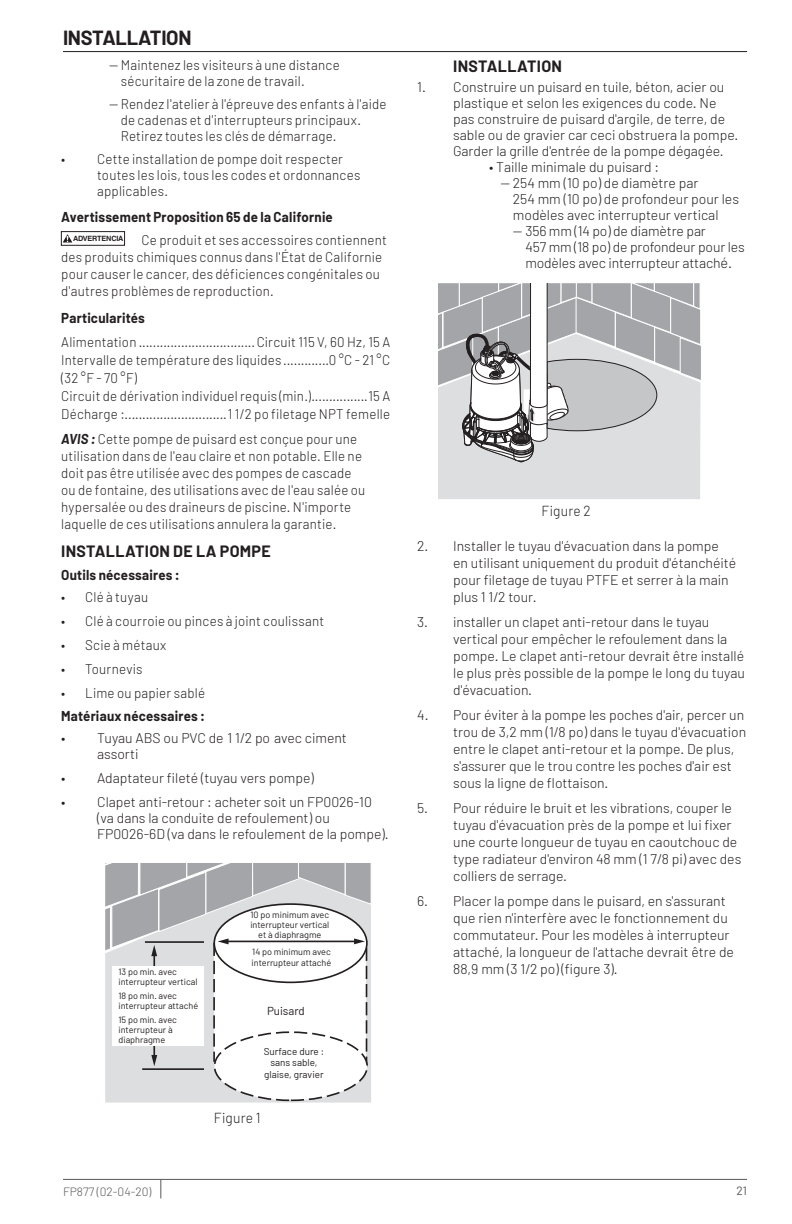
<style>
.page{position:relative;width:792px;height:1224px;background:#fff}
.page>*{position:absolute;margin:0;border:0;box-sizing:border-box;transform-origin:0 0}
.Headline{font:700 20px "Barlow";letter-spacing:-.015em;color:#231f20}
.TOC_Subhead{font:700 16px "Barlow";letter-spacing:.02em;color:#231f20}
.Body_Copy{font:300 14.4px "Barlow";letter-spacing:.02em;color:#231f20;scale:.95 1}
.Body_Copy-2{font:300 14px/17px "Barlow";color:#231f20}
.Body_Copy-3{font:300 14px/17px "Barlow";color:#231f20;scale:.95 1}
.Body_Copy-4{font:300 14px/17px "Barlow";letter-spacing:.02em;color:#231f20;scale:.95 1}
.indent_body_text{font:300 14px/16px "Barlow";letter-spacing:.015em;color:#231f20;scale:.95 1}
.Subhead_Body_Copy{font:700 14px "Barlow";letter-spacing:.015em;color:#231f20;scale:.95 1}
.Footer_LHP{font:300 12px "Barlow";color:#57585a}
.Page_Number_LHP{font:12px "Barlow";color:#57585a}
.t1{font:11.6px "Barlow";color:#231f20}
.t2{font:9.8px/11.6px "Barlow";color:#231f20;text-align:center}
.t3{font:9px/10px "Barlow";color:#231f20}
.t4{font:700 7.2px "Helvetica";letter-spacing:-.02em;color:#231f20}
.s1{font-weight:700;font-style:italic}
.s2{font-size:14.4px}
</style>
<div class="page">
<hr style="left:63px;top:51px;width:684px;height:1px;background:#231f20">
<hr style="left:63px;top:1179px;width:684px;height:1px;background:#57585a">
<svg style="left:160px;top:1180px;width:1px;height:18px"></svg>
<div style="left:61px;top:231px;width:64px;height:14px;border:1px solid #231f20"></div>
<svg style="left:63px;top:234px;width:9px;height:9px"></svg>
<svg style="left:105px;top:1067px;width:266px;height:36px;background:#d8d9db"></svg>
<hr style="left:142px;top:1068px;width:62px;height:2px;background:#231f20">
<div style="left:215px;top:1032px;width:152px;height:68px;background:#fff;border-radius:50%"></div>
<svg style="left:105px;top:863px;width:266px;height:204px"></svg>
<div style="left:113px;top:966px;width:91px;height:80px;background:#fff"></div>
<svg style="left:438px;top:283px;width:263px;height:216px;background:#c4c4c7"></svg>
<p class="Headline" style="left:63px;top:25px;width:130px">INSTALLATION</p>
<p class="indent_body_text" style="left:121px;top:57px;width:232px;text-indent:-12px">— Maintenez les visiteurs à une distance sécuritaire de la zone de travail.</p>
<p class="indent_body_text" style="left:121px;top:95px;width:281px;text-indent:-12px">— Rendez l'atelier à l'épreuve des enfants à l'aide de cadenas et d'interrupteurs principaux.<br>Retirez toutes les clés de démarrage.</p>
<p class="Body_Copy-3" style="left:97px;top:150px;width:279px;line-height:16px;text-indent:-36px">• Cette installation de pompe doit respecter toutes les lois, tous les codes et ordonnances applicables.</p>
<p class="Subhead_Body_Copy" style="left:61px;top:208px;width:288px">Avertissement Proposition 65 de la Californie</p>
<p class="t4" style="left:73px;top:233px;width:52px">ADVERTENCIA</p>
<p class="Body_Copy-4" style="left:61px;top:231px;width:344px;text-indent:80px">Ce produit et ses accessoires contiennent des produits chimiques connus dans l'État de Californie pour causer le cancer, des déficiences congénitales ou d'autres problèmes de reproduction.</p>
<p class="Subhead_Body_Copy" style="left:61px;top:309px;width:90px">Particularités</p>
<p class="Body_Copy-3" style="left:61px;top:333px;width:81px">Alimentation</p>
<p class="Body_Copy-3" style="left:61px;top:332px;width:348px;line-height:18px;text-indent:196px">Circuit 115 V, 60 Hz, 15 A<br>Intervalle de température des liquides</p>
<p class="Body_Copy-3" style="left:329px;top:351px;width:66px">0 °C - 21 °C</p>
<p class="Body_Copy-3" style="left:61px;top:368px;width:264px;line-height:18px">(32 °F - 70 °F)<br>Circuit de dérivation individuel requis (min.)</p>
<p class="Body_Copy-3" style="left:368px;top:387px;width:24px">15 A</p>
<p class="Body_Copy-4" style="left:61px;top:405px;width:69px">Décharge :</p>
<p class="Body_Copy-3" style="left:228px;top:405px;width:172px">1 1/2 po filetage NPT femelle</p>
<p class="Body_Copy-3" style="left:61px;top:430px;width:322px"><span class="s1">AVIS :</span> Cette pompe de puisard est conçue pour une utilisation dans de l'eau claire et non potable. Elle ne doit pas être utilisée avec des pompes de cascade ou de fontaine, des utilisations avec de l'eau salée ou hypersalée ou des draineurs de piscine. N'importe laquelle de ces utilisations annulera la garantie.</p>
<p class="TOC_Subhead" style="left:61px;top:541px;width:211px">INSTALLATION DE LA POMPE</p>
<p class="Subhead_Body_Copy" style="left:61px;top:566px;width:126px">Outils nécessaires :</p>
<p class="Body_Copy-4" style="left:61px;top:588px;width:93px">• Clé à tuyau</p>
<p class="Body_Copy-3" style="left:61px;top:612px;width:278px">• Clé à courroie ou pinces à joint coulissant</p>
<p class="Body_Copy-4" style="left:61px;top:636px;width:112px">• Scie à métaux</p>
<p class="Body_Copy-3" style="left:61px;top:660px;width:87px">• Tournevis</p>
<p class="Body_Copy-3" style="left:61px;top:684px;width:153px">• Lime ou papier sablé</p>
<p class="Subhead_Body_Copy" style="left:61px;top:707px;width:153px">Matériaux nécessaires :</p>
<p class="Body_Copy-2" style="left:97px;top:729px;width:251px;line-height:16px;text-indent:-36px">• Tuyau ABS ou PVC de 1 1/2 po avec ciment assorti</p>
<p class="Body_Copy-2" style="left:61px;top:769px;width:254px">• Adaptateur fileté (tuyau vers pompe)</p>
<p class="Body_Copy-2" style="left:97px;top:793px;width:293px;line-height:16px;text-indent:-36px">• Clapet anti-retour : acheter soit un FP0026-10 (va dans la conduite de refoulement) ou<br>FP0026-6D (va dans le refoulement de la pompe).</p>
<p class="t3" style="left:119px;top:966px;width:80px">13 po min. avec interrupteur vertical</p>
<p class="t3" style="left:119px;top:991px;width:81px">18 po min. avec interrupteur attaché</p>
<p class="t3" style="left:119px;top:1015px;width:60px">15 po min. avec interrupteur à diaphragme</p>
<p class="t3" style="left:250px;top:910px;width:80px;text-align:center">10 po minimum avec interrupteur vertical et à diaphragme</p>
<p class="t3" style="left:252px;top:945px;width:81px;line-height:11.6px">14 po minimum avec interrupteur attaché</p>
<p class="t1" style="left:267px;top:1003px;width:39px">Puisard</p>
<p class="t2" style="left:264px;top:1045px;width:62px">Surface dure : sans sable, glaise, gravier</p>
<p class="Body_Copy" style="left:214px;top:1109px;width:51px">Figure 1</p>
<p class="TOC_Subhead" style="left:453px;top:56px;width:110px">INSTALLATION</p>
<p class="Body_Copy-2" style="left:453px;top:79px;width:287px;line-height:16px;text-indent:-36px">1. Construire un puisard en tuile, béton, acier ou plastique et selon les exigences du code. Ne pas construire de puisard d'argile, de terre, de sable ou de gravier car ceci obstruera la pompe.<br>Garder la grille d'entrée de la pompe dégagée.</p>
<p class="Body_Copy-2" style="left:489px;top:158px;width:171px">• Taille minimale du puisard :</p>
<p class="Body_Copy-2" style="left:513px;top:175px;width:228px;line-height:16px;text-indent:-12px">— 254 mm (10 po) de diamètre par<br>254 mm (10 po) de profondeur pour les modèles avec interrupteur vertical</p>
<p class="Body_Copy-2" style="left:525px;top:223px;width:221px;line-height:16px;text-indent:-12px">— 356 mm (14 po) de diamètre par<br>457 mm (18 po) de profondeur pour les modèles avec interrupteur attach<span class="s2">é.</span></p>
<p class="Body_Copy" style="left:541px;top:502px;width:53px">Figure 2</p>
<p class="Body_Copy-2" style="left:453px;top:537px;width:285px;text-indent:-36px">2. Installer le tuyau d'évacuation dans la pompe en utilisant uniquement du produit d'étanchéité pour filetage de tuyau PTFE et serrer à la main plus 1 1/2 tour.</p>
<p class="Body_Copy-2" style="left:453px;top:613px;width:293px;text-indent:-36px">3. installer un clapet anti-retour dans le tuyau vertical pour empêcher le refoulement dans la pompe. Le clapet anti-retour devrait être installé le plus près possible de la pompe le long du tuyau d'évacuation.</p>
<p class="Body_Copy-2" style="left:453px;top:706px;width:295px;text-indent:-36px">4. Pour éviter à la pompe les poches d'air, percer un trou de 3,2 mm (1/8 po) dans le tuyau d'évacuation entre le clapet anti-retour et la pompe. De plus, s'assurer que le trou contre les poches d'air est sous la ligne de flottaison.</p>
<p class="Body_Copy-2" style="left:453px;top:799px;width:290px;text-indent:-36px">5. Pour réduire le bruit et les vibrations, couper le tuyau d'évacuation près de la pompe et lui fixer une courte longueur de tuyau en caoutchouc de type radiateur d'environ 48 mm (1 7/8 pi) avec des colliers de serrage.</p>
<p class="Body_Copy-2" style="left:453px;top:892px;width:282px;text-indent:-36px">6. Placer la pompe dans le puisard, en s'assurant que rien n'interfère avec le fonctionnement du commutateur. Pour les modèles à interrupteur attaché, la longueur de l'attache devrait être de 88,9 mm (3 1/2 po) (figure 3).</p>
<p class="Footer_LHP" style="left:63px;top:1184px;width:90px">FP877 (02-04-20)</p>
<p class="Page_Number_LHP" style="left:736px;top:1183px;width:12px">21</p>
</div>
